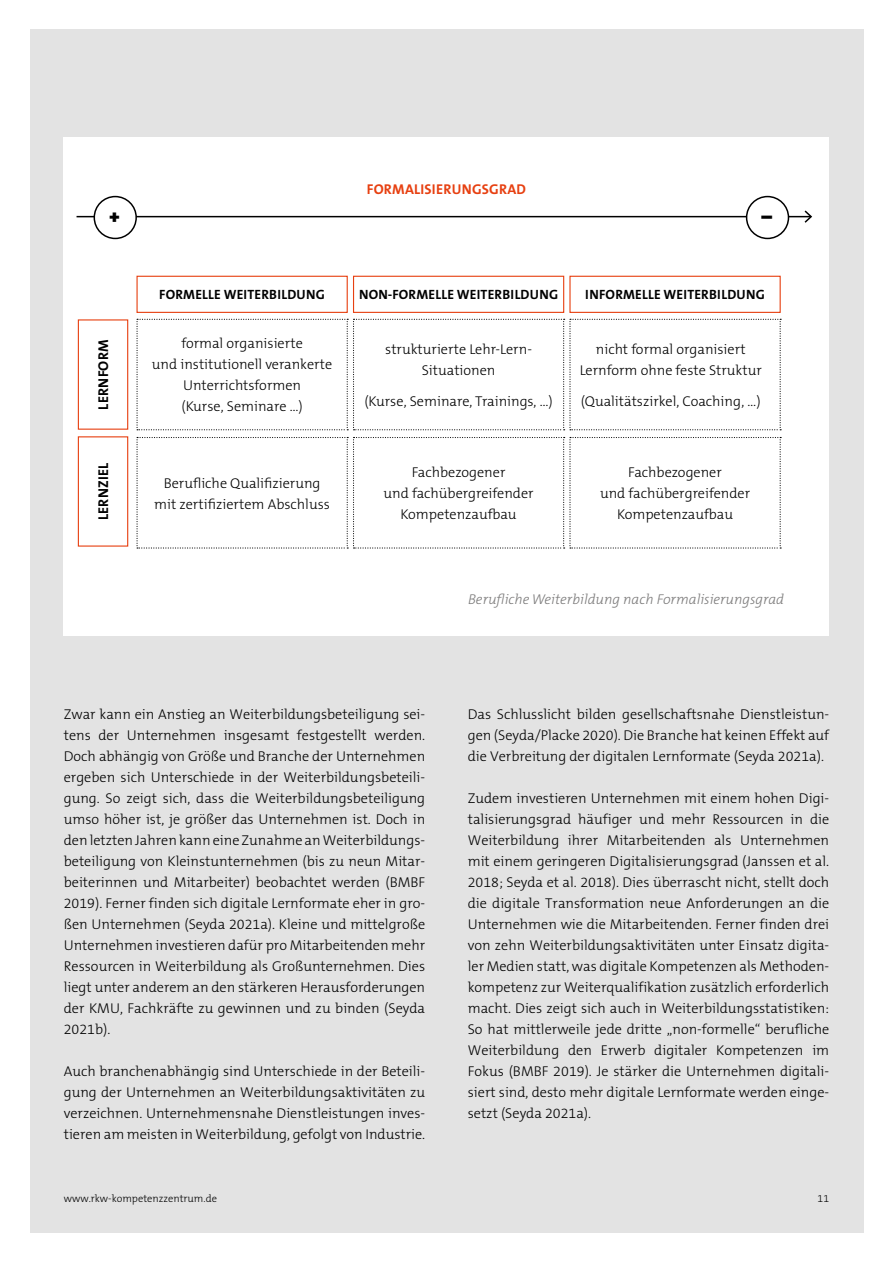
<style>
.page{position:relative;width:893px;height:1263px;background:#fff}
.page>*{position:absolute;margin:0;border:0;box-sizing:border-box;transform-origin:0 0}
.t1{font:900 19.5px "The Mix B W9";color:#000}
.copy{font:300 14.25px/21px "The Mix B W3";color:#000;text-align:justify}
.quellenangaben_anhan{font:300 14.25px/21px "The Mix B W3";color:#000;text-align:center}
.quellenangabe{font:italic 300 14.25px "The Mix B W3";color:#7c7b7b}
.subsubline{font:700 14.25px "The Mix B W7";letter-spacing:.015em;color:#e74011}
.quellenangaben_anhan-2{font:700 14.25px "The Mix B W7";letter-spacing:.015em;color:#000}
.quellenangaben_anhan-3{font:700 13.5px "The Mix B W7";letter-spacing:.015em;color:#000}
.t2{font:300 10.5px "The Mix B W3";color:#000}
</style>
<div class="page">
<div style="left:30px;top:30px;width:833px;height:1203px;background:#e3e3e3"></div>
<div style="left:64px;top:137px;width:765px;height:498px;background:#fff"></div>
<div style="left:136px;top:276px;width:212px;height:37px;border:1px solid #e74011"></div>
<div style="left:353px;top:276px;width:211px;height:37px;border:1px solid #e74011"></div>
<div style="left:569px;top:276px;width:212px;height:37px;border:1px solid #e74011"></div>
<svg style="left:136px;top:319px;width:645px;height:111px"></svg>
<svg style="left:136px;top:437px;width:645px;height:112px"></svg>
<div style="left:78px;top:319px;width:50px;height:111px;border:1px solid #e74011"></div>
<div style="left:78px;top:436px;width:50px;height:111px;border:1px solid #e74011"></div>
<hr style="left:77px;top:216px;width:734px;height:1px;background:#000">
<svg style="left:803px;top:210px;width:9px;height:13px"></svg>
<div style="left:94px;top:197px;width:42px;height:41px;background:#fff;border-radius:50%"></div>
<div style="left:94px;top:196px;width:43px;height:43px;border:2px solid #000;border-radius:50%"></div>
<div style="left:747px;top:197px;width:41px;height:41px;background:#fff;border-radius:50%"></div>
<div style="left:746px;top:196px;width:43px;height:43px;border:2px solid #000;border-radius:50%"></div>
<p class="subsubline" style="left:367px;top:180px;width:161px">FORMALISIERUNGSGRAD</p>
<p class="t1" style="left:109px;top:204px;width:12px">+</p>
<p class="t1" style="left:761px;top:204px;width:12px">–</p>
<p class="quellenangaben_anhan-2" style="left:94px;top:410px;width:72px;rotate:-90deg">LERNFORM</p>
<p class="quellenangaben_anhan-2" style="left:94px;top:520px;width:59px;rotate:-90deg">LERNZIEL</p>
<p class="quellenangaben_anhan-3" style="left:159px;top:286px;width:167px">FORMELLE WEITERBILDUNG</p>
<p class="quellenangaben_anhan" style="left:152px;top:333px;width:182px">formal organisierte<br>und institutionell verankerte<br>Unterrichtsformen<br>(Kurse, Seminare …)</p>
<p class="quellenangaben_anhan" style="left:154px;top:472px;width:177px">Berufliche Qualifizierung mit zertifiziertem Abschluss</p>
<p class="quellenangaben_anhan-3" style="left:359px;top:286px;width:201px">NON-FORMELLE WEITERBILDUNG</p>
<p class="quellenangaben_anhan" style="left:385px;top:338px;width:148px">strukturierte Lehr-Lern-<br>Situationen</p>
<p class="quellenangaben_anhan" style="left:364px;top:391px;width:190px">(Kurse, Seminare, Trainings, …)</p>
<p class="quellenangaben_anhan" style="left:384px;top:462px;width:152px">Fachbezogener<br>und fachübergreifender<br>Kompetenzaufbau</p>
<p class="quellenangaben_anhan-3" style="left:585px;top:286px;width:181px">INFORMELLE WEITERBILDUNG</p>
<p class="quellenangaben_anhan" style="left:580px;top:338px;width:184px">nicht formal organisiert<br>Lernform ohne feste Struktur</p>
<p class="quellenangaben_anhan" style="left:581px;top:391px;width:181px">(Qualitätszirkel, Coaching, …)</p>
<p class="quellenangaben_anhan" style="left:600px;top:462px;width:152px">Fachbezogener<br>und fachübergreifender<br>Kompetenzaufbau</p>
<p class="quellenangabe" style="left:468px;top:591px;width:318px">Berufliche Weiterbildung nach Formalisierungsgrad</p>
<p class="copy" style="left:64px;top:704px;width:363px">Zwar kann ein Anstieg an Weiterbildungsbeteiligung sei&shy;tens der Unternehmen insgesamt festgestellt werden.<br>Doch abhängig von Größe und Branche der Unternehmen ergeben sich Unterschiede in der Weiterbildungsbeteili&shy;gung. So zeigt sich, dass die Weiterbildungsbeteiligung umso höher ist, je größer das Unternehmen ist. Doch in den letzten Jahren kann eine Zunahme an Weiterbildungs&shy;beteiligung von Kleinstunternehmen (bis zu neun Mitar&shy;beiterinnen und Mitarbeiter) beobachtet werden (BMBF 2019). Ferner finden sich digitale Lernformate eher in gro&shy;ßen Unternehmen (Seyda 2021a). Kleine und mittelgroße Unternehmen investieren dafür pro Mitarbeitenden mehr Ressourcen in Weiterbildung als Großunternehmen. Dies liegt unter anderem an den stärkeren Herausforderungen der KMU, Fachkräfte zu gewinnen und zu binden (Seyda 2021b).</p>
<p class="copy" style="left:64px;top:1061px;width:363px">Auch branchenabhängig sind Unterschiede in der Beteili&shy;gung der Unternehmen an Weiterbildungsaktivitäten zu verzeichnen. Unternehmensnahe Dienstleistungen inves&shy;tieren am meisten in Weiterbildung, gefolgt von Industrie.</p>
<p class="copy" style="left:468px;top:704px;width:363px">Das Schlusslicht bilden gesellschaftsnahe Dienstleistun&shy;gen (Seyda/Placke 2020). Die Branche hat keinen Effekt auf die Verbreitung der digitalen Lernformate (Seyda 2021a).</p>
<p class="copy" style="left:468px;top:788px;width:363px">Zudem investieren Unternehmen mit einem hohen Digi&shy;talisierungsgrad häufiger und mehr Ressourcen in die Weiterbildung ihrer Mitarbeitenden als Unternehmen mit einem geringeren Digitalisierungsgrad (Janssen et al.<br>2018; Seyda et al. 2018). Dies überrascht nicht, stellt doch die digitale Transformation neue Anforderungen an die Unternehmen wie die Mitarbeitenden. Ferner finden drei von zehn Weiterbildungsaktivitäten unter Einsatz digita&shy;ler Medien statt, was digitale Kompetenzen als Methoden&shy;kompetenz zur Weiterqualifikation zusätzlich erforderlich macht. Dies zeigt sich auch in Weiterbildungsstatistiken:<br>So hat mittlerweile jede dritte „non-formelle“ berufliche Weiterbildung den Erwerb digitaler Kompetenzen im Fokus (BMBF 2019). Je stärker die Unternehmen digitali&shy;siert sind, desto mehr digitale Lernformate werden einge&shy;setzt (Seyda 2021a).</p>
<p class="t2" style="left:64px;top:1192px;width:155px">www.rkw-kompetenzzentrum.de</p>
<p class="t2" style="left:818px;top:1192px;width:13px">11</p>
</div>
